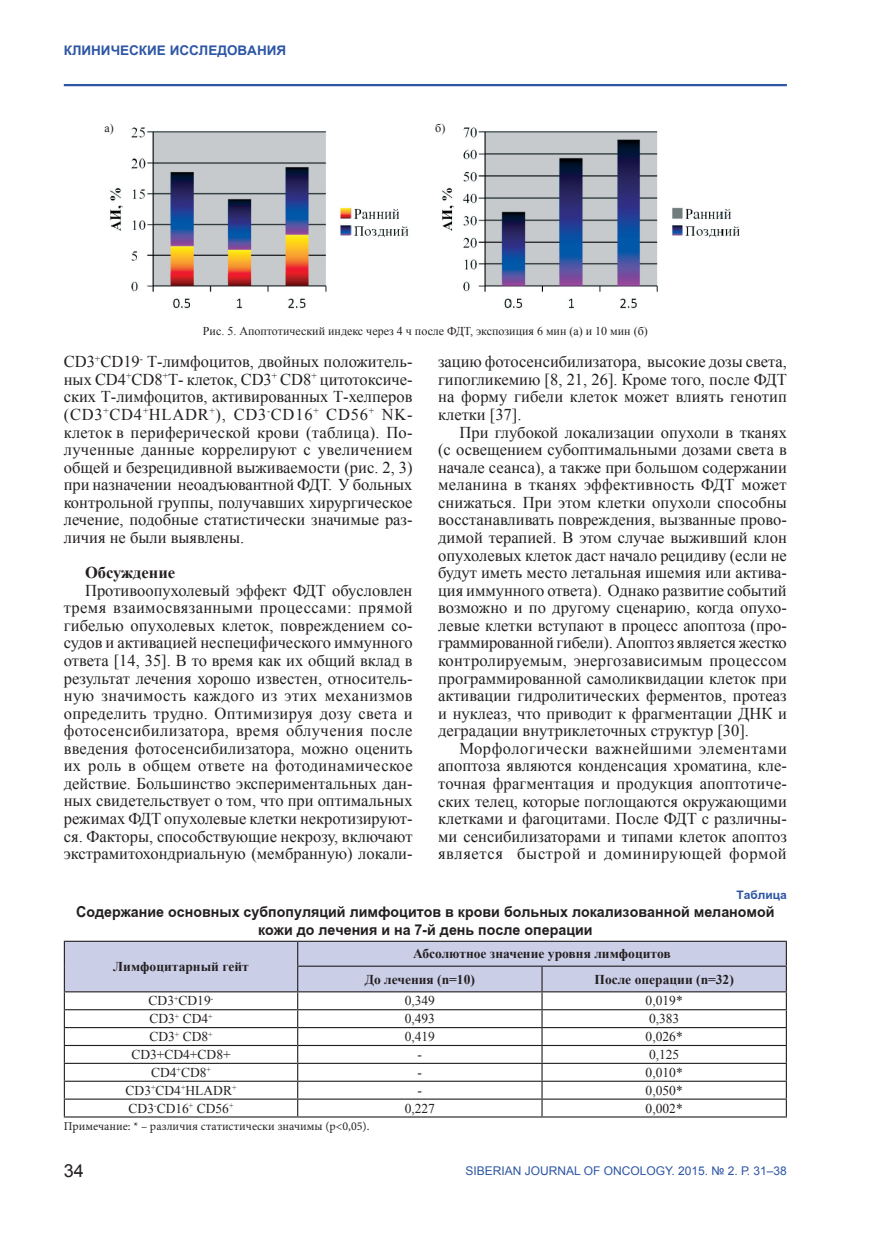
<style>
.page{position:relative;width:872px;height:1234px;background:#fff}
.page>*{position:absolute;margin:0;border:0;box-sizing:border-box;transform-origin:0 0}
.t1{font:18px "Arial";color:#231f20}
.t2{font:16.5px/17.5px "Times New Roman";color:#231f20;text-align:justify}
.t3{font:700 16.5px "Times New Roman";color:#231f20}
.t4{font:700 15px/18px "Arial";color:#231f20;text-align:center;scale:.95 1}
.t5{font:13.5px "Times New Roman";color:#231f20}
.t6{font:700 13.5px/25.2px "Times New Roman";color:#231f20}
.t7{font:700 13.5px "Arial";color:#2d56a5}
.t8{font:12px "Times New Roman";color:#231f20}
.t9{font:12px "Minion Pro";color:#231f20}
.t10{font:12px "Arial";color:#2d56a5}
.t11{font:700 12px "Arial";color:#2d56a5}
</style>
<div class="page">
<hr style="left:64px;top:84px;width:723px;height:2px;background:#2d56a5">
<hr style="left:64px;top:940px;width:234px;height:1px;background:#231f20">
<hr style="left:298px;top:940px;width:244px;height:1px;background:#231f20">
<hr style="left:542px;top:940px;width:245px;height:1px;background:#231f20">
<svg style="left:64px;top:941px;width:723px;height:175px"></svg>
<hr style="left:64px;top:1116px;width:234px;height:1px;background:#231f20">
<hr style="left:298px;top:1116px;width:244px;height:1px;background:#231f20">
<hr style="left:542px;top:1116px;width:245px;height:1px;background:#231f20">
<img style="left:110px;top:127px;width:630px;height:182px">
<p class="t7" style="left:64px;top:43px;width:184px">КЛИНИЧЕСКИЕ ИССЛЕДОВАН</p>
<p class="t7" style="left:267px;top:43px;width:20px">ИЯ</p>
<p class="t8" style="left:104px;top:120px;width:11px">а)</p>
<p class="t8" style="left:435px;top:120px;width:12px">б)</p>
<p class="t8" style="left:203px;top:323px;width:446px">Рис. 5. Апоптотический индекс через 4 ч после ФДТ, экспозиция 6 мин (а) и 10 мин (б)</p>
<p class="t2" style="left:64px;top:352px;width:350px">CD3<sup>+</sup>CD19<sup>-</sup> Т-лимфоцитов, двойных положитель&shy;ных CD4<sup>+</sup>CD8<sup>+</sup>Т- клеток, CD3<sup>+</sup> CD8<sup>+</sup> цитотоксиче&shy;ских Т-лимфоцитов, активированных Т-хелперов (CD3<sup>+</sup>CD4<sup>+</sup>HLADR<sup>+</sup>), CD3<sup>-</sup>CD16<sup>+</sup> CD56<sup>+</sup> NK&shy;клеток в периферической крови (таблица). По&shy;лученные данные коррелируют с увеличением общей и безрецидивной выживаемости (рис. 2, 3) при назначении неоадъювантной ФДТ. У больных контрольной группы, получавших хирургическое лечение, подобные статистически значимые раз&shy;личия не были выявлены.</p>
<p class="t3" style="left:85px;top:561px;width:92px">Обсуждение</p>
<p class="t2" style="left:64px;top:581px;width:350px;text-indent:21px">Противоопухолевый эффект ФДТ обусловлен тремя взаимосвязанными процессами: прямой гибелью опухолевых клеток, повреждением со&shy;судов и активацией неспецифического иммунного ответа [14, 35]. В то время как их общий вклад в результат лечения хорошо известен, относитель&shy;ную значимость каждого из этих механизмов определить трудно. Оптимизируя дозу света и фотосенсибилизатора, время облучения после введения фотосенсибилизатора, можно оценить их роль в общем ответе на фотодинамическое действие. Большинство экспериментальных дан&shy;ных свидетельствует о том, что при оптимальных режимах ФДТ опухолевые клетки некротизируют&shy;ся. Факторы, способствующие некрозу, включают экстрамитохондриальную (мембранную) локали-</p>
<p class="t2" style="left:438px;top:352px;width:350px">зацию фотосенсибилизатора, высокие дозы света, гипогликемию [8, 21, 26]. Кроме того, после ФДТ на форму гибели клеток может влиять генотип клетки [37].</p>
<p class="t2" style="left:438px;top:423px;width:350px;text-indent:21px">При глубокой локализации опухоли в тканях (с освещением субоптимальными дозами света в начале сеанса), а также при большом содержании меланина в тканях эффективность ФДТ может снижаться. При этом клетки опухоли способны восстанавливать повреждения, вызванные прово&shy;димой терапией. В этом случае выживший клон опухолевых клеток даст начало рецидиву (если не будут иметь место летальная ишемия или актива&shy;ция иммунного ответа). Однако развитие событий возможно и по другому сценарию, когда опухо&shy;левые клетки вступают в процесс апоптоза (про&shy;граммированной гибели). Апоптоз является жестко контролируемым, энергозависимым процессом программированной самоликвидации клеток при активации гидролитических ферментов, протеаз и нуклеаз, что приводит к фрагментации ДНК и деградации внутриклеточных структур [30].</p>
<p class="t2" style="left:438px;top:739px;width:350px;text-indent:21px">Морфологически важнейшими элементами апоптоза являются конденсация хроматина, кле&shy;точная фрагментация и продукция апоптотиче&shy;ских телец, которые поглощаются окружающими клетками и фагоцитами. После ФДТ с различны&shy;ми сенсибилизаторами и типами клеток апоптоз является быстрой и доминирующей формой</p>
<p class="t11" style="left:736px;top:887px;width:52px">Таблица</p>
<p class="t4" style="left:76px;top:902px;width:736px">Содержание основных субпопуляций лимфоцитов в крови больных локализованной меланомой кожи до лечения и на 7-й день после операции</p>
<p class="t6" style="left:113px;top:953px;width:137px">Лимфоцитарный гейт</p>
<p class="t6" style="left:365px;top:940px;width:307px;text-indent:49px">Абсолютное значение уровня лимфоцитов<br>До лечения (n=10)</p>
<p class="t6" style="left:594px;top:965px;width:141px">После операции (n=32)</p>
<p class="t5" style="left:149px;top:991px;width:66px">CD3<sup>+</sup>CD19<sup>-</sup></p>
<p class="t5" style="left:405px;top:991px;width:32px">0,349</p>
<p class="t5" style="left:645px;top:991px;width:39px">0,019*</p>
<p class="t5" style="left:149px;top:1009px;width:65px">CD3<sup>+</sup> CD4<sup>+</sup></p>
<p class="t5" style="left:405px;top:1009px;width:32px">0,493</p>
<p class="t5" style="left:649px;top:1009px;width:32px">0,383</p>
<p class="t5" style="left:149px;top:1027px;width:65px">CD3<sup>+</sup> CD8<sup>+</sup></p>
<p class="t5" style="left:405px;top:1027px;width:32px">0,419</p>
<p class="t5" style="left:645px;top:1027px;width:39px">0,026*</p>
<p class="t5" style="left:131px;top:1045px;width:101px">CD3+CD4+CD8+</p>
<p class="t5" style="left:417px;top:1045px;width:6px">-</p>
<p class="t5" style="left:649px;top:1045px;width:32px">0,125</p>
<p class="t5" style="left:151px;top:1063px;width:61px">CD4<sup>+</sup>CD8<sup>+</sup></p>
<p class="t5" style="left:417px;top:1063px;width:6px">-</p>
<p class="t5" style="left:645px;top:1063px;width:39px">0,010*</p>
<p class="t5" style="left:126px;top:1080px;width:112px">CD3<sup>+</sup>CD4<sup>+</sup>HLADR<sup>+</sup></p>
<p class="t5" style="left:417px;top:1080px;width:6px">-</p>
<p class="t5" style="left:645px;top:1080px;width:39px">0,050*</p>
<p class="t5" style="left:129px;top:1098px;width:106px">CD3<sup>-</sup>CD16<sup>+</sup> CD56<sup>+</sup></p>
<p class="t5" style="left:405px;top:1098px;width:32px">0,227</p>
<p class="t5" style="left:645px;top:1098px;width:39px">0,002*</p>
<p class="t9" style="left:64px;top:1118px;width:307px">Примечание: * – различия статистически значимы (р&lt;0,05).</p>
<p class="t1" style="left:64px;top:1158px;width:22px">34</p>
<p class="t10" style="left:465px;top:1162px;width:323px">SIBERIAN JOURNAL OF ONCOLOGY. 2015. № 2. Р. 31–38</p>
</div>
